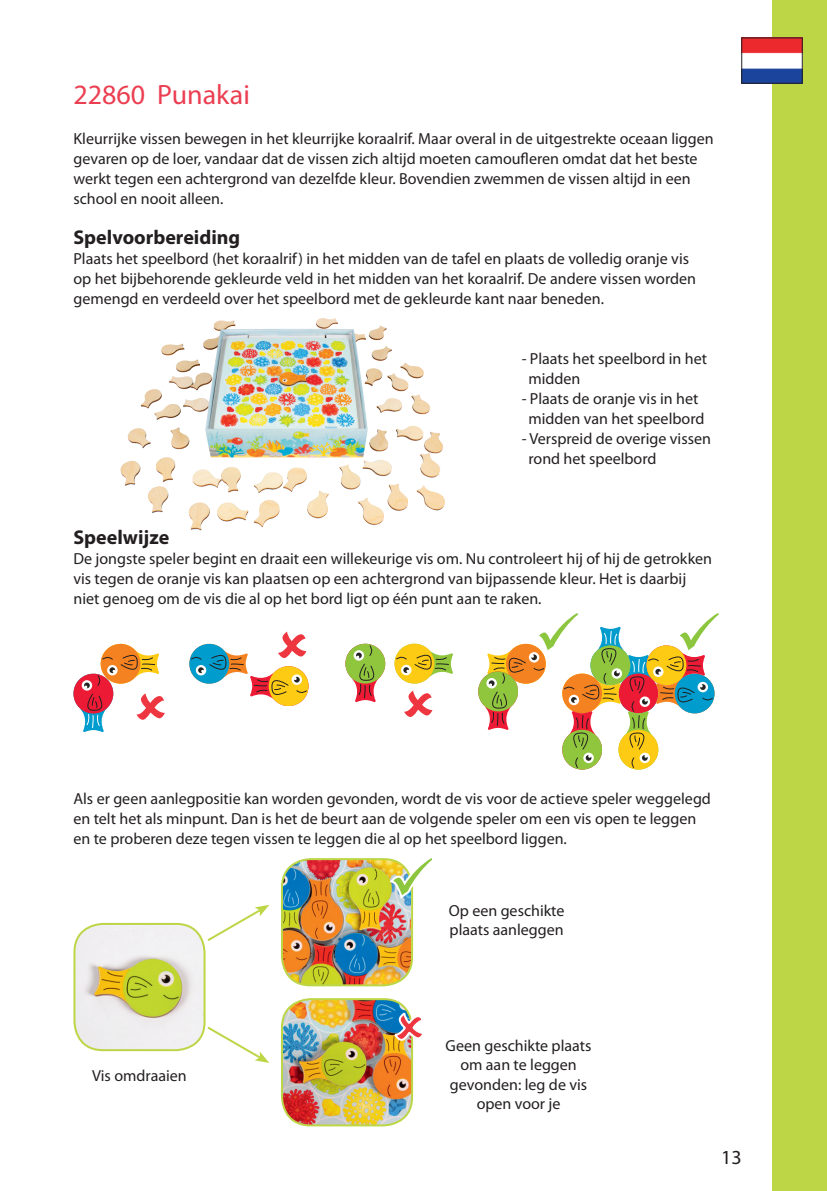
<style>
.page{position:relative;width:827px;height:1191px;background:#fff}
.page>*{position:absolute;margin:0;border:0;box-sizing:border-box;transform-origin:0 0}
.t1{font:28px "Myriad Pro";color:#eb3e51}
.t2{font:700 20px "Myriad Pro";color:#231f20}
.t3{font:20px "Myriad Pro";color:#231f20}
.t4{font:16px/20px "Myriad Pro";color:#231f20}
</style>
<div class="page">
<div style="left:772px;top:0;width:54px;height:1191px;background:#bcd646"></div>
<svg style="left:189px;top:631px;width:120px;height:75px"></svg>
<svg style="left:345px;top:643px;width:108px;height:74px"></svg>
<svg style="left:73px;top:643px;width:92px;height:89px"></svg>
<svg style="left:478px;top:613px;width:240px;height:157px"></svg>
<img style="left:743px;top:39px;width:57px;height:43px">
<div style="left:741px;top:37px;width:61px;height:47px;border:1px solid #231f20"></div>
<img style="left:120px;top:318px;width:325px;height:213px">
<img style="left:75px;top:924px;width:129px;height:126px">
<div style="left:73px;top:923px;width:132px;height:128px;border:2px solid #bcd646;border-radius:28px"></div>
<img style="left:282px;top:860px;width:129px;height:125px">
<div style="left:281px;top:858px;width:132px;height:128px;border:2px solid #bcd646;border-radius:28px"></div>
<img style="left:282px;top:999px;width:130px;height:126px">
<div style="left:281px;top:998px;width:132px;height:128px;border:2px solid #bcd646;border-radius:28px"></div>
<svg style="left:207px;top:905px;width:62px;height:36px"></svg>
<svg style="left:205px;top:1024px;width:64px;height:39px"></svg>
<svg style="left:391px;top:1009px;width:31px;height:32px"></svg>
<svg style="left:387px;top:858px;width:45px;height:43px"></svg>
<p class="t1" style="left:73px;top:77px;width:178px">22860 Punakai</p>
<p class="t4" style="left:73px;top:128px;width:641px">Kleurrijke vissen bewegen in het kleurrijke koraalrif. Maar overal in de uitgestrekte oceaan liggen gevaren op de loer, vandaar dat de vissen zich altijd moeten camoufleren omdat dat het beste werkt tegen een achtergrond van dezelfde kleur. Bovendien zwemmen de vissen altijd in een school en nooit alleen.</p>
<p class="t2" style="left:73px;top:224px;width:168px">Spelvoorbereiding</p>
<p class="t4" style="left:73px;top:248px;width:624px">Plaats het speelbord (het koraalrif) in het midden van de tafel en plaats de volledig oranje vis op het bijbehorende gekleurde veld in het midden van het koraalrif. De andere vissen worden gemengd en verdeeld over het speelbord met de gekleurde kant naar beneden.</p>
<p class="t4" style="left:521px;top:348px;width:187px">- Plaats het speelbord in het</p>
<p class="t4" style="left:528px;top:368px;width:54px">midden</p>
<p class="t4" style="left:521px;top:388px;width:178px">- Plaats de oranje vis in het</p>
<p class="t4" style="left:528px;top:408px;width:177px">midden van het speelbord</p>
<p class="t4" style="left:521px;top:428px;width:191px">- Verspreid de overige vissen</p>
<p class="t4" style="left:528px;top:448px;width:129px">rond het speelbord</p>
<p class="t2" style="left:73px;top:524px;width:97px">Speelwijze</p>
<p class="t4" style="left:73px;top:548px;width:640px">De jongste speler begint en draait een willekeurige vis om. Nu controleert hij of hij de getrokken vis tegen de oranje vis kan plaatsen op een achtergrond van bijpassende kleur. Het is daarbij niet genoeg om de vis die al op het bord ligt op één punt aan te raken.</p>
<p class="t4" style="left:73px;top:788px;width:639px">Als er geen aanlegpositie kan worden gevonden, wordt de vis voor de actieve speler weggelegd en telt het als minpunt. Dan is het de beurt aan de volgende speler om een vis open te leggen en te proberen deze tegen vissen te leggen die al op het speelbord liggen.</p>
<p class="t4" style="left:448px;top:900px;width:117px;line-height:19.2px">Op een geschikte plaats aanleggen</p>
<p class="t4" style="left:92px;top:1065px;width:96px">Vis omdraaien</p>
<p class="t4" style="left:445px;top:1035px;width:147px;line-height:19.2px;text-align:center">Geen geschikte plaats om aan te leggen gevonden: leg de vis open voor je</p>
<p class="t3" style="left:721px;top:1144px;width:22px">13</p>
</div>
